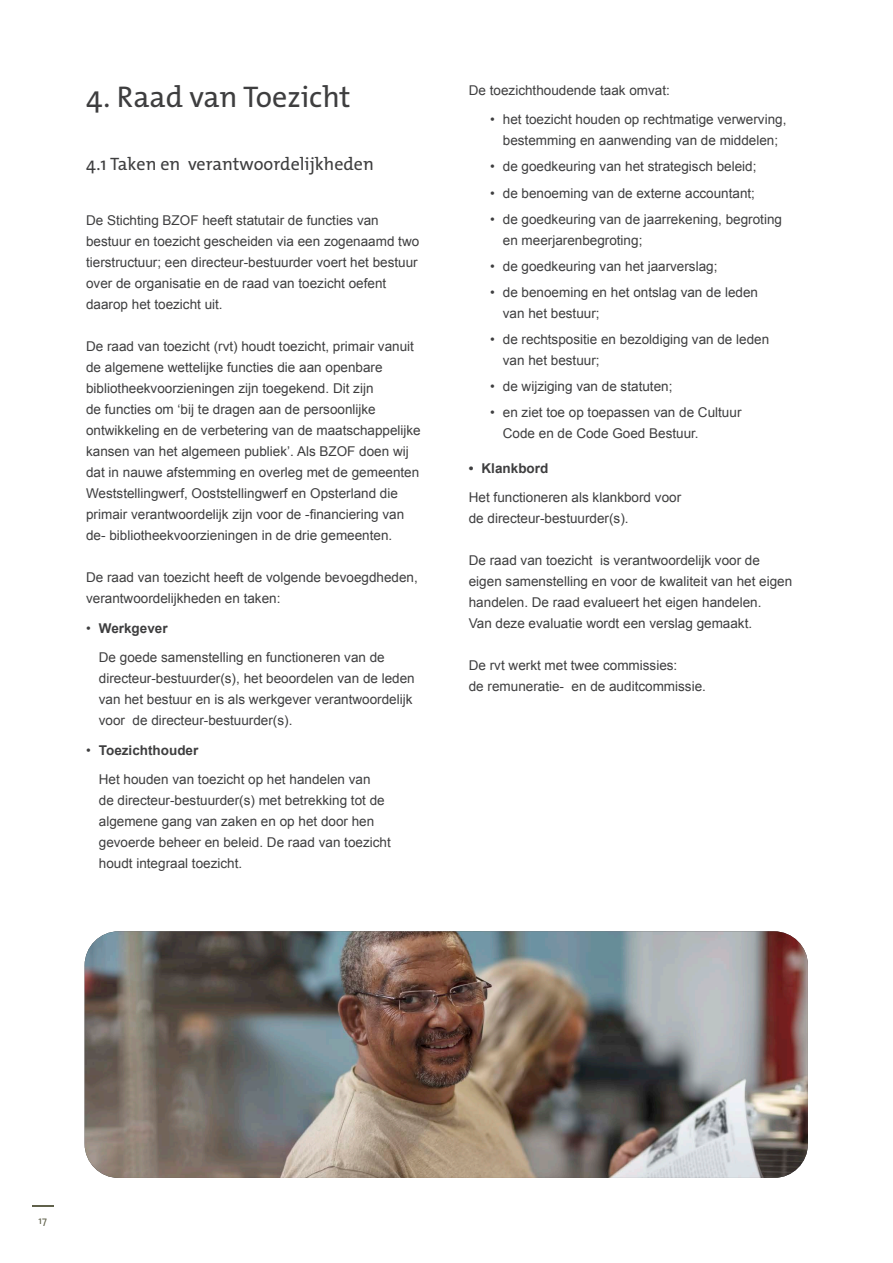
<style>
.page{position:relative;width:893px;height:1263px;background:#fff}
.page>*{position:absolute;margin:0;border:0;box-sizing:border-box;transform-origin:0 0}
.H2_-_Grote_koppen{font:30px "The Mix Os F";color:#3e3e3f}
.H3_-_Kleine_koppen{font:18px "The Mix Os F";color:#3e3e3f}
.Broodtekst{font:13.5px/21px "Arial";color:#3e3e3f}
.Opsommingen{font:13.5px/21px "Arial";color:#3e3e3f}
.Opsommingen-2{font:700 13.5px "Arial";color:#3e3e3f}
.t1{font:10.5px "The Mix Os F";color:#60614b}
.s1{font-weight:400}
</style>
<div class="page">
<svg style="left:32px;top:1205px;width:22px;height:1px"></svg>
<img style="left:85px;top:931px;width:723px;height:247px">
<p class="H2_-_Grote_koppen" style="left:86px;top:78px;width:266px">4. Raad van Toezicht</p>
<p class="H3_-_Kleine_koppen" style="left:86px;top:153px;width:289px">4.1 Taken en verantwoordelijkheden</p>
<p class="Broodtekst" style="left:86px;top:210px;width:335px">De Stichting BZOF heeft statutair de functies van bestuur en toezicht gescheiden via een zogenaamd two tierstructuur; een directeur-bestuurder voert het bestuur over de organisatie en de raad van toezicht oefent daarop het toezicht uit.</p>
<p class="Broodtekst" style="left:86px;top:336px;width:336px">De raad van toezicht (rvt) houdt toezicht, primair vanuit de algemene wettelijke functies die aan openbare bibliotheekvoorzieningen zijn toegekend. Dit zijn<br>de functies om ‘bij te dragen aan de persoonlijke ontwikkeling en de verbetering van de maatschappelijke kansen van het algemeen publiek’. Als BZOF doen wij dat in nauwe afstemming en overleg met de gemeenten Weststellingwerf, Ooststellingwerf en Opsterland die primair verantwoordelijk zijn voor de -financiering van de- bibliotheekvoorzieningen in de drie gemeenten.</p>
<p class="Broodtekst" style="left:86px;top:567px;width:333px">De raad van toezicht heeft de volgende bevoegdheden, verantwoordelijkheden en taken:</p>
<p class="Opsommingen-2" style="left:86px;top:619px;width:83px"><span class="s1">•</span> Werkgever</p>
<p class="Broodtekst" style="left:99px;top:647px;width:317px">De goede samenstelling en functioneren van de directeur-bestuurder(s), het beoordelen van de leden van het bestuur en is als werkgever verantwoordelijk voor de directeur-bestuurder(s).</p>
<p class="Opsommingen-2" style="left:86px;top:741px;width:114px"><span class="s1">•</span> Toezichthouder</p>
<p class="Broodtekst" style="left:99px;top:769px;width:293px">Het houden van toezicht op het handelen van<br>de directeur-bestuurder(s) met betrekking tot de algemene gang van zaken en op het door hen gevoerde beheer en beleid. De raad van toezicht houdt integraal toezicht.</p>
<p class="Broodtekst" style="left:469px;top:80px;width:203px">De toezichthoudende taak omvat:</p>
<p class="Opsommingen" style="left:490px;top:109px;width:298px;text-align:center">• het toezicht houden op rechtmatige verwerving, bestemming en aanwending van de middelen;</p>
<p class="Opsommingen" style="left:490px;top:156px;width:268px">• de goedkeuring van het strategisch beleid;</p>
<p class="Opsommingen" style="left:490px;top:182px;width:266px">• de benoeming van de externe accountant;</p>
<p class="Opsommingen" style="left:503px;top:209px;width:281px;text-indent:-13px">• de goedkeuring van de jaarrekening, begroting en meerjarenbegroting;</p>
<p class="Opsommingen" style="left:490px;top:256px;width:229px">• de goedkeuring van het jaarverslag;</p>
<p class="Opsommingen" style="left:503px;top:282px;width:257px;text-indent:-13px">• de benoeming en het ontslag van de leden van het bestuur;</p>
<p class="Opsommingen" style="left:503px;top:329px;width:268px;text-indent:-13px">• de rechtspositie en bezoldiging van de leden van het bestuur;</p>
<p class="Opsommingen" style="left:490px;top:376px;width:184px">• de wijziging van de statuten;</p>
<p class="Opsommingen" style="left:503px;top:402px;width:240px;text-indent:-13px">• en ziet toe op toepassen van de Cultuur<br>Code en de Code Goed Bestuur.</p>
<p class="Opsommingen-2" style="left:469px;top:459px;width:81px">• Klankbord</p>
<p class="Broodtekst" style="left:469px;top:487px;width:214px">Het functioneren als klankbord voor</p>
<p class="Broodtekst" style="left:469px;top:508px;width:161px">de directeur-bestuurder(s).</p>
<p class="Broodtekst" style="left:469px;top:550px;width:325px">De raad van toezicht is verantwoordelijk voor de eigen samenstelling en voor de kwaliteit van het eigen handelen. De raad evalueert het eigen handelen.<br>Van deze evaluatie wordt een verslag gemaakt.</p>
<p class="Broodtekst" style="left:469px;top:655px;width:239px">De rvt werkt met twee commissies:<br>de remuneratie- en de auditcommissie.</p>
<p class="t1" style="left:39px;top:1214px;width:10px">17</p>
</div>
